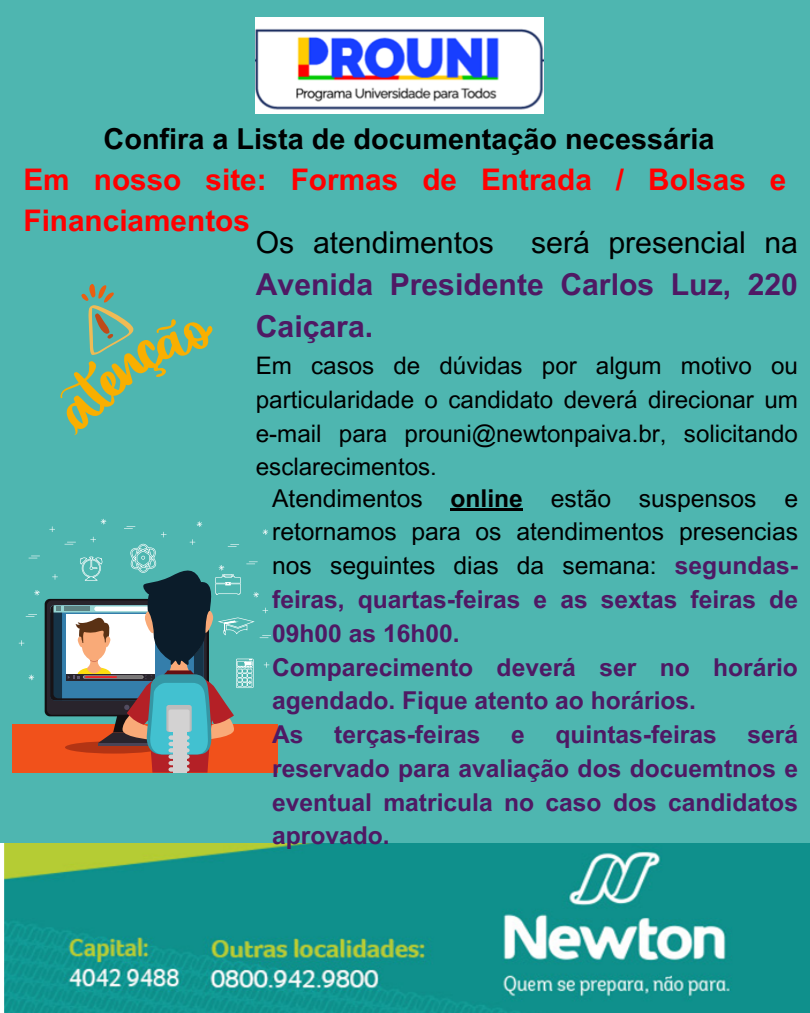
<style>
.page{position:relative;width:810px;height:1013px;background:#fff}
.page>*{position:absolute;margin:0;border:0;box-sizing:border-box;transform-origin:0 0}
.t1{font:700 30.2px/42px "Arial MT Pro";color:#4f1964;text-align:justify}
.t2{font:700 29.8px/41.2px "Arial MT Pro";color:#f00}
.t3{font:700 28.9px "Arial MT Pro";color:#000}
.t4{font:700 24.6px/33.8px "Arial MT Pro";color:#4f1964}
.t5{font:24.6px/33.8px "Arial MT Pro";color:#000;text-align:justify}
.t6{font:24.2px/33.8px "Arial MT Pro";color:#000;text-align:justify}
.s1{font-weight:400;color:#000}
.s2{font-weight:700}
.s3{font-weight:700;color:#4f1964}
</style>
<div class="page">
<div style="left:0;top:0;width:810px;height:1012px;background:#4eb6b0"></div>
<img style="left:256px;top:17px;width:287px;height:96px">
<img style="left:0;top:843px;width:810px;height:169px">
<svg style="left:60px;top:284px;width:153px;height:152px"></svg>
<div style="left:12px;top:725px;width:265px;height:48px;background:#f1511b"></div>
<svg style="left:19px;top:640px;width:5px;height:6px"></svg>
<svg style="left:34px;top:590px;width:6px;height:5px"></svg>
<svg style="left:29px;top:674px;width:5px;height:6px"></svg>
<svg style="left:26px;top:614px;width:11px;height:3px"></svg>
<svg style="left:29px;top:555px;width:11px;height:3px"></svg>
<svg style="left:49px;top:519px;width:222px;height:253px"></svg>
<hr style="left:451px;top:508px;width:72px;height:2px;background:#000">
<p class="t3" style="left:104px;top:128px;width:612px">Confira a Lista de documentação necessária</p>
<p class="t2" style="left:23px;top:162px;width:765px">Em nosso site: Formas de Entrada / Bolsas e<br>Financiamentos</p>
<p class="t1" style="left:256px;top:225px;width:544px"><span class="s1">Os atendimentos será presencial na </span>Avenida Presidente Carlos Luz, 220<br>Caiçara.</p>
<p class="t6" style="left:256px;top:352px;width:544px">Em casos de dúvidas por algum motivo ou particularidade o candidato deverá direcionar um e-mail para prouni@newtonpaiva.br, solicitando esclarecimentos.</p>
<p class="t5" style="left:272px;top:484px;width:527px">Atendimentos <span class="s2">online</span> estão suspensos e retornamos para os atendimentos presencias nos seguintes dias da semana: <span class="s3">segundas&shy;feiras, quartas-feiras e as sextas feiras de 09h00 as 16h00.</span></p>
<p class="t4" style="left:272px;top:653px;width:527px">Comparecimento deverá ser no horário agendado. Fique atento ao horários.</p>
<p class="t4" style="left:272px;top:720px;width:527px;text-align:justify">As terças-feiras e quintas-feiras será reservado para avaliação dos docuemtnos e eventual matricula no caso dos candidatos aprovado.</p>
</div>
